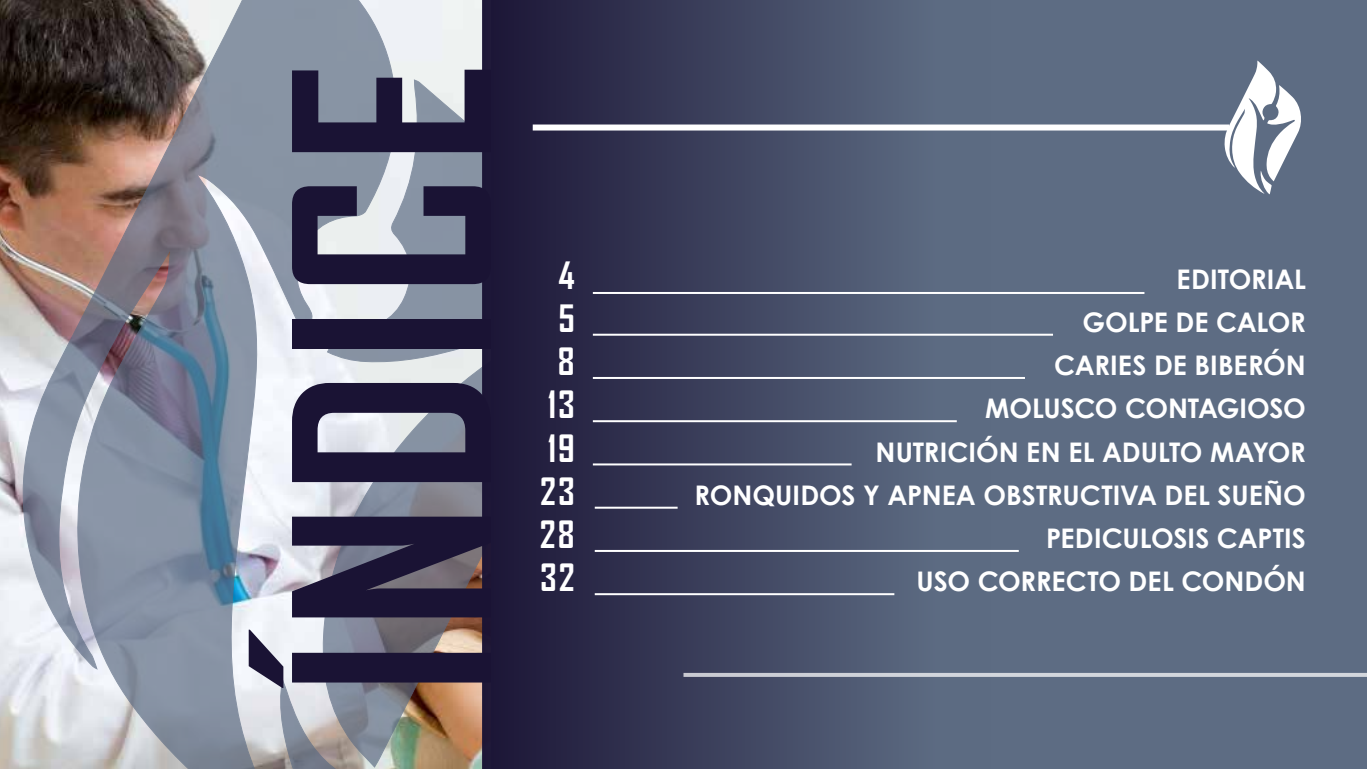
<style>
.page{position:relative;width:1367px;height:769px;background:#fff}
.page>*{position:absolute;margin:0;border:0;box-sizing:border-box;transform-origin:0 0}
.t1{font:700 260px "Agency FB";letter-spacing:.04em;color:#1a1334}
.t2{font:700 36px/43.2px "Agency FB";letter-spacing:.055em;color:#fff;text-align:center}
.t3{font:700 27px/43.2px "Century Gothic";color:#fff;text-align:right}
</style>
<div class="page">
<img style="left:0;top:0;width:482px;height:768px">
<div style="left:990px;top:0;width:376px;height:768px;background:#5d6c83"></div>
<img style="left:22px;top:0;width:375px;height:768px">
<svg style="left:321px;top:78px;width:161px;height:690px;background:#a3a4aa"></svg>
<svg style="left:271px;top:676px;width:93px;height:92px;background:#a9aab0"></svg>
<svg style="left:1223px;top:61px;width:80px;height:133px"></svg>
<svg style="left:482px;top:0;width:508px;height:768px;background:#3f4460"></svg>
<hr style="left:592px;top:292px;width:552px;height:2px;background:#fff">
<hr style="left:592px;top:333px;width:460px;height:2px;background:#fff">
<hr style="left:592px;top:377px;width:432px;height:2px;background:#fff">
<hr style="left:592px;top:420px;width:364px;height:2px;background:#fff">
<hr style="left:592px;top:463px;width:259px;height:2px;background:#fff">
<hr style="left:594px;top:506px;width:83px;height:2px;background:#fff">
<hr style="left:594px;top:549px;width:424px;height:2px;background:#fff">
<hr style="left:594px;top:593px;width:300px;height:2px;background:#fff">
<div style="left:532px;top:124px;width:696px;height:6px;background:#fff"></div>
<svg style="left:683px;top:672px;width:683px;height:4px;background:#b4bac4"></svg>
<h1 class="t1" style="left:231px;top:694px;width:635px;rotate:-90deg">ÍNDICE</h1>
<h2 class="t2" style="left:540px;top:252px;width:36px">4<br>5<br>8<br>13<br>19<br>23<br>28<br>32</h2>
<p class="t3" style="left:694px;top:256px;width:612px">EDITORIAL<br>GOLPE DE CALOR<br>CARIES DE BIBERÓN<br>MOLUSCO CONTAGIOSO<br>NUTRICIÓN EN EL ADULTO MAYOR<br>RONQUIDOS Y APNEA OBSTRUCTIVA DEL SUEÑO<br>PEDICULOSIS CAPTIS<br>USO CORRECTO DEL CONDÓN</p>
</div>
